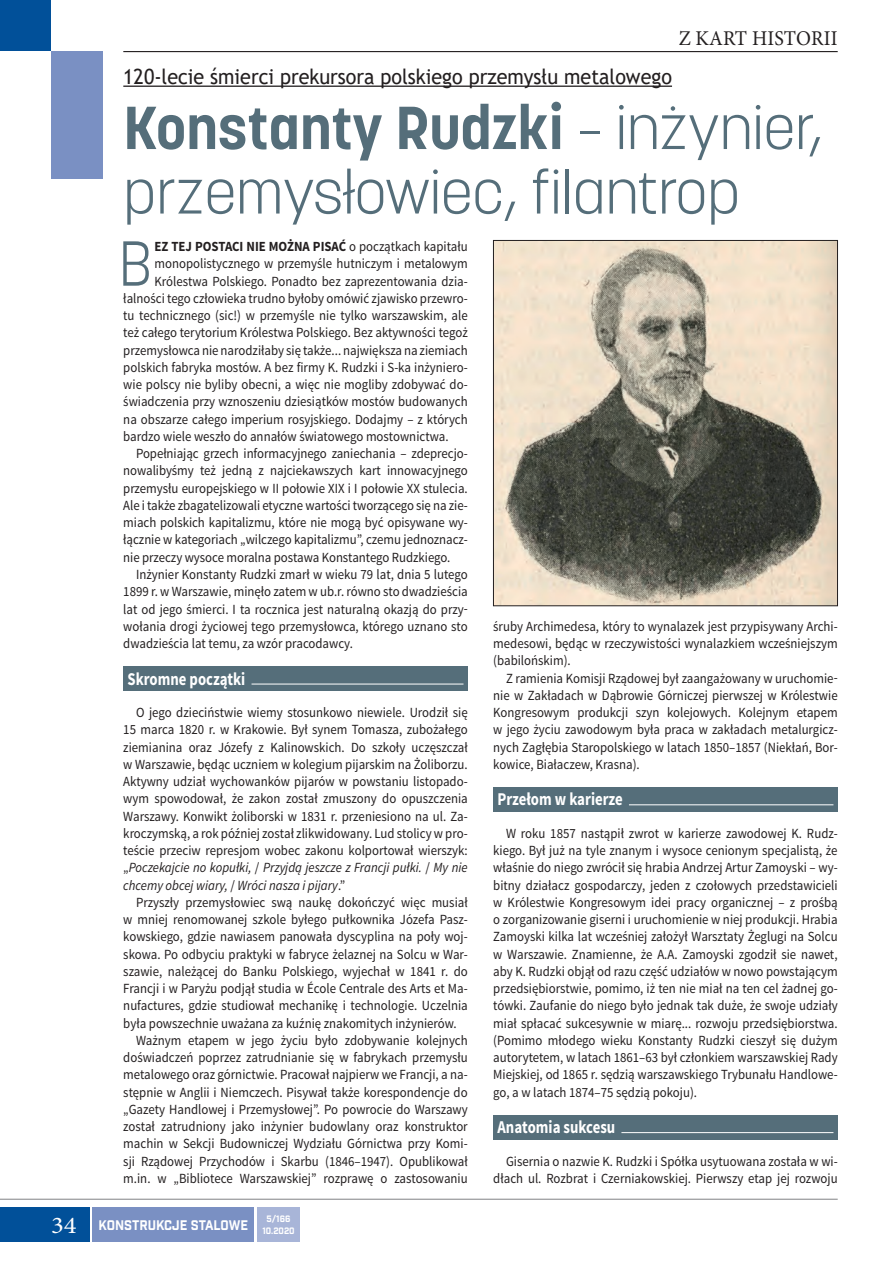
<style>
.page{position:relative;width:893px;height:1263px;background:#fff}
.page>*{position:absolute;margin:0;border:0;box-sizing:border-box;transform-origin:0 0}
.t1{font:300 62.85px "Korolev";color:#556e7a;scale:.92 1}
.t2{font:300 60px/64.5px "Korolev";color:#556e7a}
.t3{font:24px "Minion Pro";color:#fff;scale:1.11 1}
.t4{font:21px "Trebuchet MS";color:#231f20;scale:.94 1}
.t5{font:21px "Minion Pro";letter-spacing:.005em;color:#231f20;scale:.95 1}
.t6{font:700 18px "Source Sans Pro";color:#fff;scale:.82 1}
.t7{font:13.95px/17.2px "Source Sans Pro";color:#231f20;text-align:justify;scale:.92 1}
.t8{font:700 13.95px "Source Sans Pro";color:#231f20;scale:.92 1}
.t9{font:13.5px "Industry Inc Base";color:#fff;scale:.95 1}
.t10{font:9px "Industry Inc Base";color:#fff;scale:.95 1}
.s1{font-weight:700}
.s2{font-weight:400}
.s3{font-style:italic}
</style>
<div class="page">
<div style="left:0;top:1208px;width:89px;height:34px;background:#015099"></div>
<div style="left:92px;top:1208px;width:162px;height:34px;background:#7a90c3"></div>
<div style="left:257px;top:1208px;width:43px;height:34px;background:#a8b5d8"></div>
<hr style="left:0;top:1199px;width:838px;height:1px;background:#808285">
<div style="left:0;top:0;width:51px;height:51px;background:#015099"></div>
<div style="left:51px;top:51px;width:51px;height:128px;background:#7a90c3"></div>
<hr style="left:123px;top:51px;width:715px;height:1px;background:#231f20">
<div style="left:123px;top:667px;width:345px;height:24px;background:#556e7a"></div>
<hr style="left:252px;top:684px;width:211px;height:1px;background:#fff">
<div style="left:493px;top:787px;width:345px;height:25px;background:#556e7a"></div>
<hr style="left:629px;top:804px;width:204px;height:1px;background:#fff">
<div style="left:493px;top:1115px;width:345px;height:25px;background:#556e7a"></div>
<hr style="left:621px;top:1132px;width:212px;height:1px;background:#fff">
<hr style="left:123px;top:86px;width:549px;height:1px;background:#231f20">
<img style="left:495px;top:242px;width:341px;height:362px">
<div style="left:493px;top:240px;width:345px;height:366px;border:1px solid #231f20"></div>
<h3 class="t5" style="left:679px;top:24px;width:169px">Z KART HISTORII</h3>
<h3 class="t4" style="left:123px;top:63px;width:585px">120-lecie śmierci prekursora polskiego przemysłu metalowego</h3>
<h2 class="t2" style="left:123px;top:96px;width:701px"><span class="s1">Konstanty Rudzki</span> – inżynier, przemysłowiec, filantrop</h2>
<h1 class="t1" style="left:119px;top:224px;width:37px">B</h1>
<p class="t8" style="left:154px;top:238px;width:342px">EZ TEJ POSTACI NIE MOŻNA PISAĆ <span class="s2">o początkach kapitału</span></p>
<p class="t7" style="left:154px;top:255px;width:342px">monopolistycznego w przemyśle hutniczym i metalowym</p>
<p class="t7" style="left:154px;top:273px;width:342px">Królestwa Polskiego. Ponadto bez zaprezentowania dzia-</p>
<p class="t7" style="left:123px;top:290px;width:376px">łalności tego człowieka trudno byłoby omówić zjawisko przewro-</p>
<p class="t7" style="left:123px;top:307px;width:376px">tu technicznego (sic!) w przemyśle nie tylko warszawskim, ale</p>
<p class="t7" style="left:123px;top:324px;width:376px">też całego terytorium Królestwa Polskiego. Bez aktywności tegoż</p>
<p class="t7" style="left:123px;top:342px;width:376px">przemysłowca nie narodziłaby się także... największa na ziemiach</p>
<p class="t7" style="left:123px;top:359px;width:376px">polskich fabryka mostów. A bez firmy K. Rudzki i S-ka inżyniero-</p>
<p class="t7" style="left:123px;top:376px;width:376px">wie polscy nie byliby obecni, a więc nie mogliby zdobywać do-</p>
<p class="t7" style="left:123px;top:393px;width:376px">świadczenia przy wznoszeniu dziesiątków mostów budowanych</p>
<p class="t7" style="left:123px;top:411px;width:376px">na obszarze całego imperium rosyjskiego. Dodajmy – z których</p>
<p class="t7" style="left:123px;top:428px;width:355px">bardzo wiele weszło do annałów światowego mostownictwa.</p>
<p class="t7" style="left:136px;top:445px;width:362px">Popełniając grzech informacyjnego zaniechania – zdeprecjo-</p>
<p class="t7" style="left:123px;top:462px;width:376px">nowalibyśmy też jedną z najciekawszych kart innowacyjnego</p>
<p class="t7" style="left:123px;top:480px;width:376px">przemysłu europejskiego w II połowie XIX i I połowie XX stulecia.</p>
<p class="t7" style="left:123px;top:497px;width:376px">Ale i także zbagatelizowali etyczne wartości tworzącego się na zie-</p>
<p class="t7" style="left:123px;top:514px;width:376px">miach polskich kapitalizmu, które nie mogą być opisywane wy-</p>
<p class="t7" style="left:123px;top:531px;width:376px">łącznie w kategoriach „wilczego kapitalizmu”, czemu jednoznacz-</p>
<p class="t7" style="left:123px;top:549px;width:357px">nie przeczy wysoce moralna postawa Konstantego Rudzkiego.</p>
<p class="t7" style="left:136px;top:566px;width:362px">Inżynier Konstanty Rudzki zmarł w wieku 79 lat, dnia 5 lutego</p>
<p class="t7" style="left:123px;top:583px;width:376px">1899 r. w Warszawie, minęło zatem w ub.r. równo sto dwadzieścia</p>
<p class="t7" style="left:123px;top:600px;width:376px">lat od jego śmierci. I ta rocznica jest naturalną okazją do przy-</p>
<p class="t7" style="left:123px;top:618px;width:376px">wołania drogi życiowej tego przemysłowca, którego uznano sto</p>
<p class="t7" style="left:123px;top:635px;width:251px">dwadzieścia lat temu, za wzór pracodawcy.</p>
<p class="t6" style="left:128px;top:667px;width:145px">Skromne początki</p>
<p class="t7" style="left:123px;top:704px;width:376px;text-indent:13px">O jego dzieciństwie wiemy stosunkowo niewiele. Urodził się 15 marca 1820 r. w Krakowie. Był synem Tomasza, zubożałego ziemianina oraz Józefy z Kalinowskich. Do szkoły uczęszczał w Warszawie, będąc uczniem w kolegium pijarskim na Żoliborzu.<br>Aktywny udział wychowanków pijarów w powstaniu listopado&shy;wym spowodował, że zakon został zmuszony do opuszczenia Warszawy. Konwikt żoliborski w 1831 r. przeniesiono na ul. Za&shy;kroczymską, a rok później został zlikwidowany. Lud stolicy w pro&shy;teście przeciw represjom wobec zakonu kolportował wierszyk: „<span class="s3">Poczekajcie no kopułki,</span> / <span class="s3">Przyjdą jeszcze z Francji pułki.</span> / <span class="s3">My nie chcemy obcej wiary,</span> / <span class="s3">Wróci nasza i pijary</span>.”</p>
<p class="t7" style="left:136px;top:894px;width:362px">Przyszły przemysłowiec swą naukę dokończyć więc musiał</p>
<p class="t7" style="left:123px;top:911px;width:376px">w mniej renomowanej szkole byłego pułkownika Józefa Pasz-</p>
<p class="t7" style="left:123px;top:928px;width:376px">kowskiego, gdzie nawiasem panowała dyscyplina na poły woj-</p>
<p class="t7" style="left:123px;top:945px;width:376px">skowa. Po odbyciu praktyki w fabryce żelaznej na Solcu w War-</p>
<p class="t7" style="left:123px;top:963px;width:376px">szawie, należącej do Banku Polskiego, wyjechał w 1841 r. do</p>
<p class="t7" style="left:123px;top:980px;width:376px">Francji i w Paryżu podjął studia w École Centrale des Arts et Ma-</p>
<p class="t7" style="left:123px;top:997px;width:376px">nufactures, gdzie studiował mechanikę i technologie. Uczelnia</p>
<p class="t7" style="left:123px;top:1014px;width:364px">była powszechnie uważana za kuźnię znakomitych inżynierów.</p>
<p class="t7" style="left:136px;top:1032px;width:362px">Ważnym etapem w jego życiu było zdobywanie kolejnych</p>
<p class="t7" style="left:123px;top:1049px;width:376px">doświadczeń poprzez zatrudnianie się w fabrykach przemysłu</p>
<p class="t7" style="left:123px;top:1066px;width:376px">metalowego oraz górnictwie. Pracował najpierw we Francji, a na-</p>
<p class="t7" style="left:123px;top:1083px;width:376px">stępnie w Anglii i Niemczech. Pisywał także korespondencje do</p>
<p class="t7" style="left:123px;top:1101px;width:376px">„Gazety Handlowej i Przemysłowej”. Po powrocie do Warszawy</p>
<p class="t7" style="left:123px;top:1118px;width:376px">został zatrudniony jako inżynier budowlany oraz konstruktor</p>
<p class="t7" style="left:123px;top:1135px;width:376px">machin w Sekcji Budowniczej Wydziału Górnictwa przy Komi-</p>
<p class="t7" style="left:123px;top:1152px;width:376px">sji Rządowej Przychodów i Skarbu (1846–1947). Opublikował</p>
<p class="t7" style="left:123px;top:1170px;width:376px">m.in. w „Bibliotece Warszawskiej” rozprawę o zastosowaniu</p>
<p class="t10" style="left:266px;top:1213px;width:27px">5/166</p>
<h3 class="t3" style="left:51px;top:1209px;width:25px">34</h3>
<p class="t10" style="left:262px;top:1225px;width:35px">10.2020</p>
<p class="t9" style="left:99px;top:1217px;width:159px">KONSTRUKCJE STALOWE</p>
<p class="t7" style="left:493px;top:618px;width:376px">śruby Archimedesa, który to wynalazek jest przypisywany Archi&shy;medesowi, będąc w rzeczywistości wynalazkiem wcześniejszym (babilońskim).</p>
<p class="t7" style="left:493px;top:669px;width:376px;text-indent:13px">Z ramienia Komisji Rządowej był zaangażowany w uruchomie&shy;nie w Zakładach w Dąbrowie Górniczej pierwszej w Królestwie Kongresowym produkcji szyn kolejowych. Kolejnym etapem w jego życiu zawodowym była praca w zakładach metalurgicz&shy;nych Zagłębia Staropolskiego w latach 1850–1857 (Niekłań, Bor&shy;kowice, Białaczew, Krasna).</p>
<p class="t6" style="left:497px;top:788px;width:154px">Przełom w karierze</p>
<p class="t7" style="left:493px;top:825px;width:376px;text-indent:13px">W roku 1857 nastąpił zwrot w karierze zawodowej K. Rudz&shy;kiego. Był już na tyle znanym i wysoce cenionym specjalistą, że właśnie do niego zwrócił się hrabia Andrzej Artur Zamoyski – wy&shy;bitny działacz gospodarczy, jeden z czołowych przedstawicieli w Królestwie Kongresowym idei pracy organicznej – z prośbą o zorganizowanie giserni i uruchomienie w niej produkcji. Hrabia Zamoyski kilka lat wcześniej założył Warsztaty Żeglugi na Solcu w Warszawie. Znamienne, że A.A. Zamoyski zgodził sie nawet, aby K. Rudzki objął od razu część udziałów w nowo powstającym przedsiębiorstwie, pomimo, iż ten nie miał na ten cel żadnej go&shy;tówki. Zaufanie do niego było jednak tak duże, że swoje udziały miał spłacać sukcesywnie w miarę... rozwoju przedsiębiorstwa. (Pomimo młodego wieku Konstanty Rudzki cieszył się dużym autorytetem, w latach 1861–63 był członkiem warszawskiej Rady Miejskiej, od 1865 r. sędzią warszawskiego Trybunału Handlowe&shy;go, a w latach 1874–75 sędzią pokoju).</p>
<p class="t6" style="left:497px;top:1115px;width:145px">Anatomia sukcesu</p>
<p class="t7" style="left:493px;top:1152px;width:376px;text-align:right">Gisernia o nazwie K. Rudzki i Spółka usytuowana została w wi&shy;dłach ul. Rozbrat i Czerniakowskiej. Pierwszy etap jej rozwoju</p>
</div>
